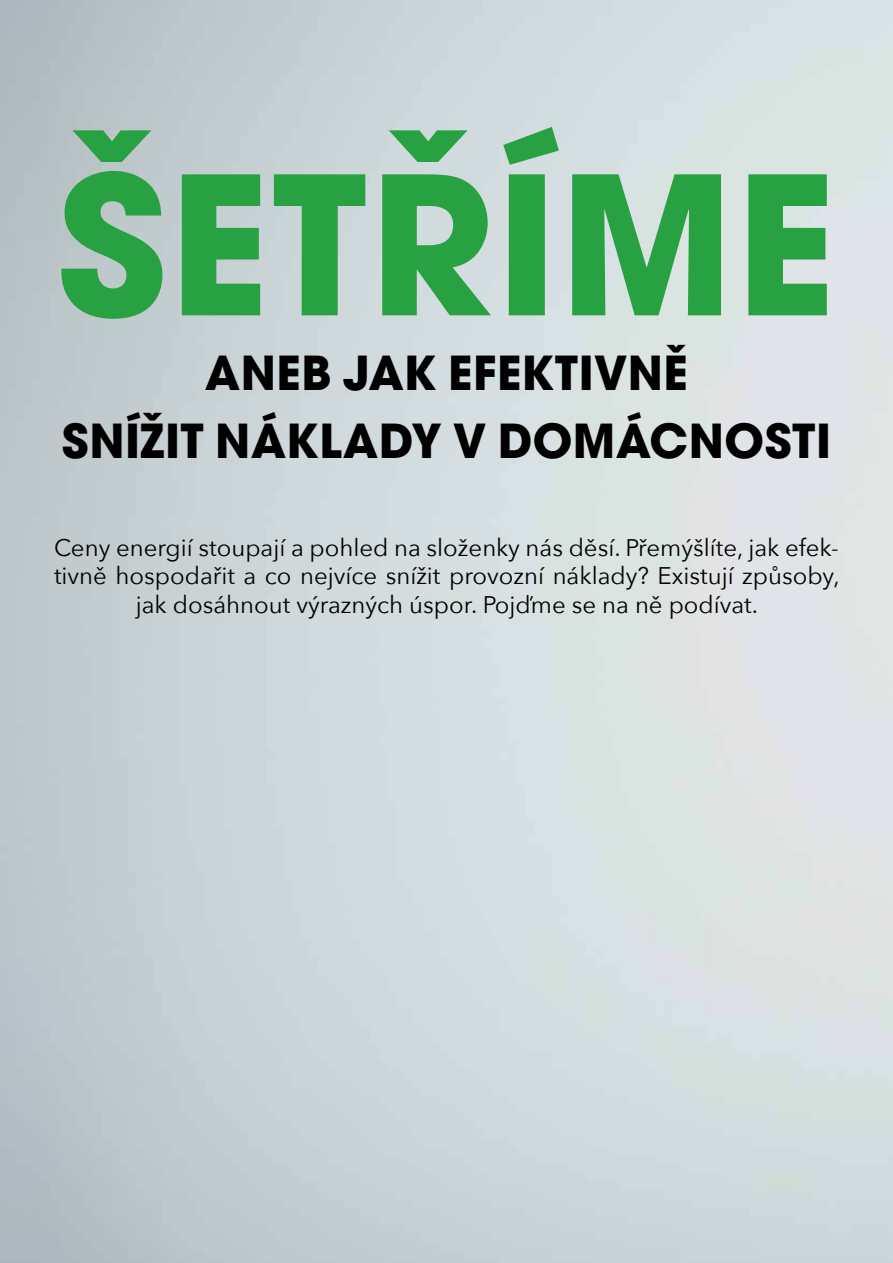
<style>
.page{position:relative;width:893px;height:1263px;background:#fff}
.page>*{position:absolute;margin:0;border:0;box-sizing:border-box;transform-origin:0 0}
.t1{font:190.5px "Avant Garde Gothic Bd ITC";letter-spacing:.01em;color:#27a141}
.t2{font:46.5px/67.5px "Avant Garde Gothic Bd ITC";letter-spacing:.01em;color:#000;text-align:center}
.t3{font:24px/28.8px "Avenir Next";color:#000;text-align:center}
</style>
<div class="page">
<h1 class="t1" style="left:57px;top:118px;width:781px">ŠETŘÍME</h1>
<h2 class="t2" style="left:62px;top:340px;width:771px">ANEB JAK EFEKTIVNĚ<br>SNÍŽIT NÁKLADY V DOMÁCNOSTI</h2>
<p class="t3" style="left:54px;top:532px;width:787px">Ceny energií stoupají a pohled na složenky nás děsí. Přemýšlíte, jak efek&shy;tivně hospodařit a co nejvíce snížit provozní náklady? Existují způsoby, jak dosáhnout výrazných úspor. Pojďme se na ně podívat.</p>
</div>
